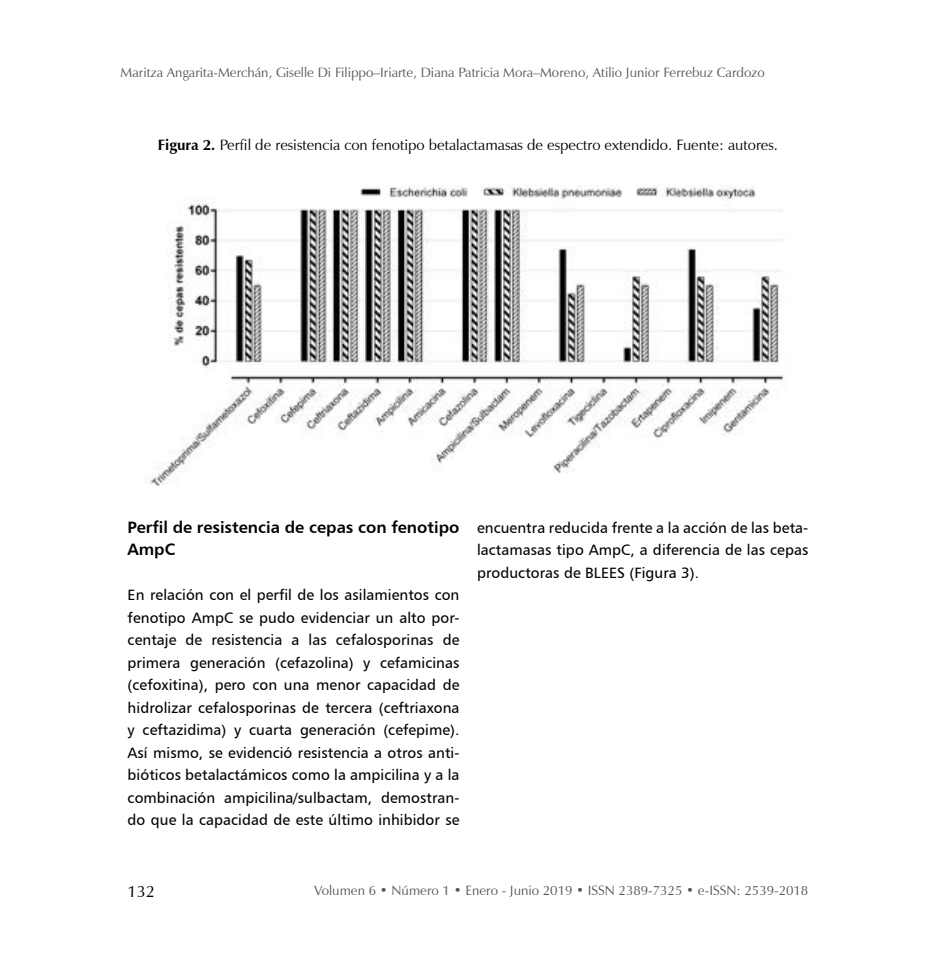
<style>
.page{position:relative;width:936px;height:978px;background:#fff}
.page>*{position:absolute;margin:0;border:0;box-sizing:border-box;transform-origin:0 0}
.t1{font:16.5px/22.5px "Humanist 777 BT Bold B";color:#000}
.t2{font:16.5px "Zapf Humanist 601 BT";color:#000}
.t3{font:15px/22.5px "Humanist 777 BT Roman B";letter-spacing:.005em;color:#000;text-align:justify}
.t4{font:15px "Zapf Humanist 601 BT";color:#000}
.t5{font:13.5px "Zapf Humanist 601 BT";color:#575756}
.s1{font-weight:700}
</style>
<div class="page">
<img style="left:150px;top:185px;width:634px;height:301px">
<p class="t5" style="left:121px;top:64px;width:645px">Maritza Angarita-Merchán, Giselle Di Filippo–Iriarte, Diana Patricia Mora–Moreno, Atilio Junior Ferrebuz Cardozo</p>
<p class="t4" style="left:158px;top:136px;width:621px"><span class="s1">Figura 2.</span> Perfil de resistencia con fenotipo betalactamasas de espectro extendido. Fuente: autores.</p>
<p class="t1" style="left:128px;top:515px;width:333px">Perfil de resistencia de cepas con fenotipo<br>AmpC</p>
<p class="t3" style="left:128px;top:583px;width:333px">En relación con el perfil de los asilamientos con fenotipo AmpC se pudo evidenciar un alto por&shy;centaje de resistencia a las cefalosporinas de primera generación (cefazolina) y cefamicinas (cefoxitina), pero con una menor capacidad de hidrolizar cefalosporinas de tercera (ceftriaxona y ceftazidima) y cuarta generación (cefepime).<br>Así mismo, se evidenció resistencia a otros anti&shy;bióticos betalactámicos como la ampicilina y a la combinación ampicilina/sulbactam, demostran&shy;do que la capacidad de este último inhibidor se</p>
<p class="t3" style="left:477px;top:516px;width:333px">encuentra reducida frente a la acción de las beta&shy;lactamasas tipo AmpC, a diferencia de las cepas productoras de BLEES (Figura 3).</p>
<p class="t2" style="left:128px;top:881px;width:29px">132</p>
<p class="t5" style="left:314px;top:882px;width:495px">Volumen 6 • Número 1 • Enero - Junio 2019 • ISSN 2389-7325 • e-ISSN: 2539-2018</p>
</div>
